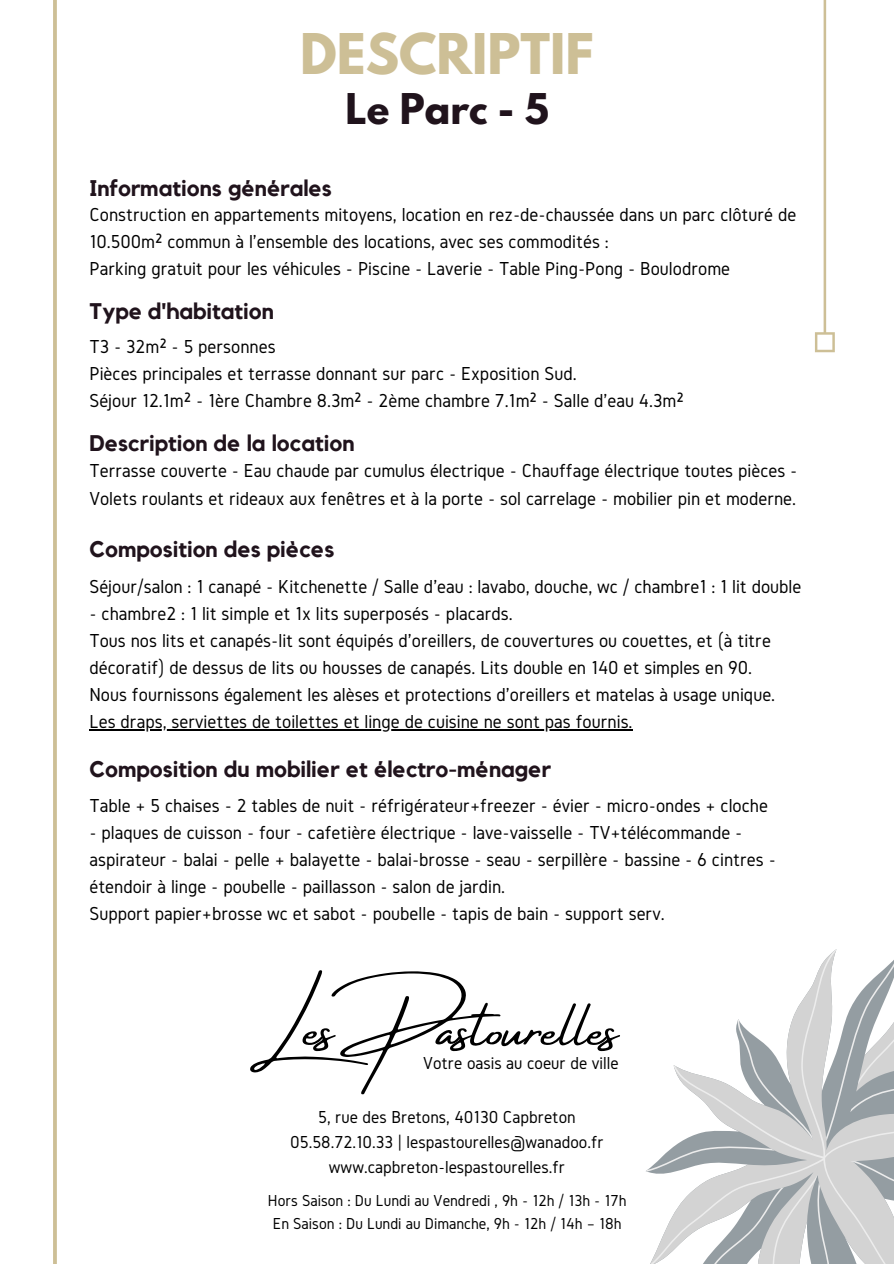
<style>
.page{position:relative;width:894px;height:1264px;background:#fff}
.page>*{position:absolute;margin:0;border:0;box-sizing:border-box;transform-origin:0 0}
.t1{font:60px "Amsterdam Four";color:#000}
.t2{font:700 49.65px "League Spartan";color:#cdbf96}
.t3{font:700 37.5px "League Spartan";color:#20131c}
.t4{font:700 22.5px "Kollektif";color:#20131c}
.t5{font:19.5px/27px "Gidole";color:#000}
.t6{font:18px "Gidole";color:#000}
.t7{font:16.5px "Gidole";color:#000}
</style>
<div class="page">
<svg style="left:646px;top:949px;width:247px;height:314px"></svg>
<svg style="left:53px;top:0;width:4px;height:1263px;background:#cfc29b"></svg>
<svg style="left:815px;top:0;width:19px;height:352px"></svg>
<hr style="left:89px;top:729px;width:543px;height:1px;background:#000">
<p class="t2" style="left:300px;top:29px;width:295px">DESCRIPTIF</p>
<p class="t3" style="left:345px;top:90px;width:204px">Le Parc - 5</p>
<p class="t4" style="left:89px;top:178px;width:244px">Informations générales</p>
<p class="t5" style="left:89px;top:201px;width:708px">Construction en appartements mitoyens, location en rez-de-chaussée dans un parc clôturé de<br>10.500m² commun à l'ensemble des locations, avec ses commodités :</p>
<p class="t5" style="left:89px;top:255px;width:642px">Parking gratuit pour les véhicules - Piscine - Laverie - Table Ping-Pong - Boulodrome</p>
<p class="t4" style="left:89px;top:301px;width:186px">Type d'habitation</p>
<p class="t5" style="left:89px;top:333px;width:188px">T3 - 32m² - 5 personnes</p>
<p class="t5" style="left:89px;top:360px;width:488px">Pièces principales et terrasse donnant sur parc - Exposition Sud.</p>
<p class="t5" style="left:89px;top:387px;width:595px">Séjour 12.1m² - 1ère Chambre 8.3m² - 2ème chambre 7.1m² - Salle d'eau 4.3m²</p>
<p class="t4" style="left:89px;top:433px;width:266px">Description de la location</p>
<p class="t5" style="left:89px;top:457px;width:709px">Terrasse couverte - Eau chaude par cumulus électrique - Chauffage électrique toutes pièces -<br>Volets roulants et rideaux aux fenêtres et à la porte - sol carrelage - mobilier pin et moderne.</p>
<p class="t4" style="left:89px;top:538px;width:246px">Composition des pièces</p>
<p class="t5" style="left:89px;top:572px;width:713px">Séjour/salon : 1 canapé - Kitchenette / Salle d'eau : lavabo, douche, wc / chambre1 : 1 lit double</p>
<p class="t5" style="left:89px;top:599px;width:425px">- chambre2 : 1 lit simple et 1x lits superposés - placards.</p>
<p class="t5" style="left:89px;top:626px;width:682px">Tous nos lits et canapés-lit sont équipés d'oreillers, de couvertures ou couettes, et (à titre décoratif) de dessus de lits ou housses de canapés. Lits double en 140 et simples en 90.</p>
<p class="t5" style="left:89px;top:680px;width:687px">Nous fournissons également les alèses et protections d'oreillers et matelas à usage unique.</p>
<p class="t5" style="left:89px;top:707px;width:544px">Les draps, serviettes de toilettes et linge de cuisine ne sont pas fournis.</p>
<p class="t4" style="left:89px;top:758px;width:463px">Composition du mobilier et électro-ménager</p>
<p class="t5" style="left:89px;top:791px;width:680px">Table + 5 chaises - 2 tables de nuit - réfrigérateur+freezer - évier - micro-ondes + cloche</p>
<p class="t5" style="left:89px;top:818px;width:687px">- plaques de cuisson - four - cafetière électrique - lave-vaisselle - TV+télécommande - aspirateur - balai - pelle + balayette - balai-brosse - seau - serpillère - bassine - 6 cintres - étendoir à linge - poubelle - paillasson - salon de jardin.</p>
<p class="t5" style="left:89px;top:899px;width:576px">Support papier+brosse wc et sabot - poubelle - tapis de bain - support serv.</p>
<p class="t1" style="left:250px;top:995px;width:370px">Les Pastourelles</p>
<p class="t6" style="left:423px;top:1053px;width:197px">Votre oasis au coeur de ville</p>
<p class="t6" style="left:318px;top:1107px;width:259px">5, rue des Bretons, 40130 Capbreton</p>
<p class="t6" style="left:290px;top:1132px;width:315px">05.58.72.10.33 | lespastourelles@wanadoo.fr</p>
<p class="t6" style="left:329px;top:1156px;width:237px">www.capbreton-lespastourelles.fr</p>
<p class="t7" style="left:268px;top:1191px;width:360px">Hors Saison : Du Lundi au Vendredi , 9h - 12h / 13h - 17h</p>
<p class="t7" style="left:273px;top:1213px;width:350px">En Saison : Du Lundi au Dimanche, 9h - 12h / 14h – 18h</p>
</div>
